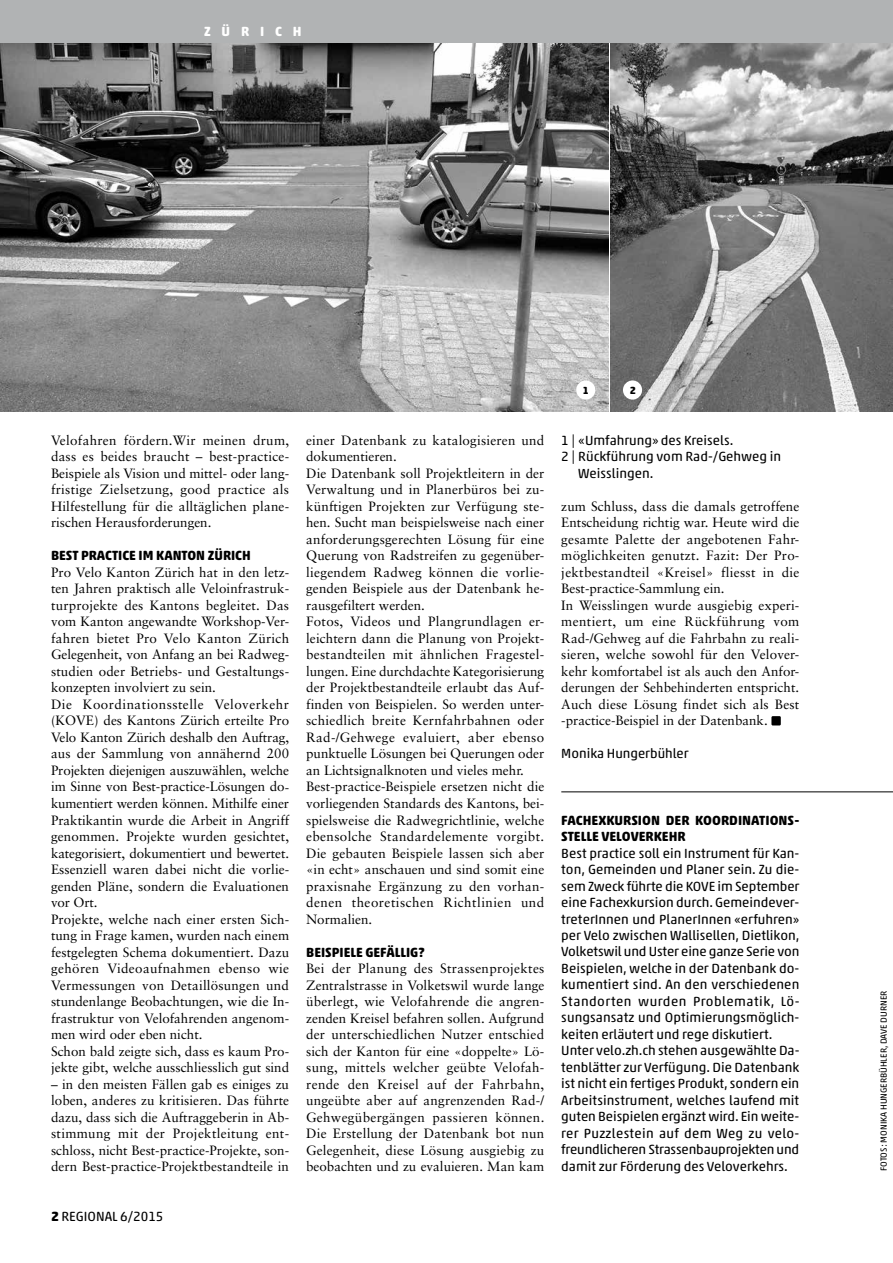
<style>
.page{position:relative;width:893px;height:1263px;background:#fff}
.page>*{position:absolute;margin:0;border:0;box-sizing:border-box;transform-origin:0 0}
.t1{font:13.5px/16.5px "Sabon";letter-spacing:.005em;color:#000;text-align:justify}
.t2{font:13.5px/16.5px "Akko Rounded Pro";color:#000}
.t3{font:700 13.5px/16.5px "Akko Rounded Pro";color:#000}
.t4{font:700 13.5px "Akko Rounded Pro";letter-spacing:.8em;color:#fff}
.t5{font:700 10.5px "Akko Rounded Pro";color:#000}
.t6{font:9px "Akko Rounded Pro";color:#000}
.s1{font-weight:700}
</style>
<div class="page">
<img style="left:0;top:43px;width:608px;height:369px">
<img style="left:610px;top:43px;width:283px;height:369px">
<hr style="left:561px;top:791px;width:332px;height:1px;background:#000">
<div style="left:623px;top:380px;width:19px;height:20px;background:#fff;border-radius:50%"></div>
<div style="left:771px;top:716px;width:10px;height:9px;background:#000"></div>
<div style="left:0;top:0;width:893px;height:43px;background:#b1b3b4"></div>
<div style="left:576px;top:380px;width:19px;height:20px;background:#fff;border-radius:50%"></div>
<p class="t4" style="left:204px;top:23px;width:99px">ZÜRICH</p>
<p class="t1" style="left:51px;top:432px;width:240px">Velofahren fördern.Wir meinen drum, dass es beides braucht – best-practice-Beispiele als Vision und mittel- oder lang&shy;fristige Zielsetzung, good practice als Hilfestellung für die alltäglichen plane&shy;rischen Herausforderungen.</p>
<p class="t3" style="left:51px;top:547px;width:201px">BEST PRACTICE IM KANTON ZÜRICH</p>
<p class="t1" style="left:51px;top:564px;width:240px;text-align:left">Pro Velo Kanton Zürich hat in den letz&shy;ten Jahren praktisch alle Veloinfrastruk&shy;turprojekte des Kantons begleitet. Das vom Kanton angewandte Workshop-Ver&shy;fahren bietet Pro Velo Kanton Zürich Gelegenheit, von Anfang an bei Radweg&shy;studien oder Betriebs- und Gestaltungs&shy;konzepten involviert zu sein.<br>Die Koordinationsstelle Veloverkehr (KOVE) des Kantons Zürich erteilte Pro Velo Kanton Zürich deshalb den Auftrag, aus der Sammlung von annähernd 200<br>Projekten diejenigen auszuwählen, welche im Sinne von Best-practice-Lösungen do&shy;kumentiert werden können. Mithilfe einer Praktikantin wurde die Arbeit in Angriff genommen. Projekte wurden gesichtet, kategorisiert, dokumentiert und bewertet.<br>Essenziell waren dabei nicht die vorlie&shy;genden Pläne, sondern die Evaluationen vor Ort.<br>Projekte, welche nach einer ersten Sich&shy;tung in Frage kamen, wurden nach einem festgelegten Schema dokumentiert. Dazu gehören Videoaufnahmen ebenso wie Vermessungen von Detaillösungen und stundenlange Beobachtungen, wie die In&shy;frastruktur von Velofahrenden angenom&shy;men wird oder eben nicht.<br>Schon bald zeigte sich, dass es kaum Pro&shy;jekte gibt, welche ausschliesslich gut sind</p>
<p class="t1" style="left:51px;top:1075px;width:240px">– in den meisten Fällen gab es einiges zu loben, anderes zu kritisieren. Das führte dazu, dass sich die Auftraggeberin in Ab&shy;stimmung mit der Projektleitung ent&shy;schloss, nicht Best-practice-Projekte, son&shy;dern Best-practice-Projektbestandteile in</p>
<p class="t2" style="left:51px;top:1207px;width:114px"><span class="s1">2</span> REGIONAL 6/2015</p>
<p class="t1" style="left:306px;top:432px;width:240px;text-align:left">einer Datenbank zu katalogisieren und dokumentieren.<br>Die Datenbank soll Projektleitern in der Verwaltung und in Planerbüros bei zu&shy;künftigen Projekten zur Verfügung ste&shy;hen. Sucht man beispielsweise nach einer anforderungsgerechten Lösung für eine Querung von Radstreifen zu gegenüber&shy;liegendem Radweg können die vorlie&shy;genden Beispiele aus der Datenbank he&shy;rausgefiltert werden.<br>Fotos, Videos und Plangrundlagen er&shy;leichtern dann die Planung von Projekt&shy;bestandteilen mit ähnlichen Fragestel&shy;lungen. Eine durchdachte Kategorisierung der Projektbestandteile erlaubt das Auf&shy;finden von Beispielen. So werden unter&shy;schiedlich breite Kernfahrbahnen oder Rad-/Gehwege evaluiert, aber ebenso punktuelle Lösungen bei Querungen oder an Lichtsignalknoten und vieles mehr.<br>Best-practice-Beispiele ersetzen nicht die vorliegenden Standards des Kantons, bei&shy;spielsweise die Radwegrichtlinie, welche ebensolche Standardelemente vorgibt.<br>Die gebauten Beispiele lassen sich aber «in echt» anschauen und sind somit eine praxisnahe Ergänzung zu den vorhan&shy;denen theoretischen Richtlinien und Normalien.</p>
<p class="t3" style="left:306px;top:943px;width:120px">BEISPIELE GEFÄLLIG?</p>
<p class="t1" style="left:306px;top:960px;width:240px">Bei der Planung des Strassenprojektes Zentralstrasse in Volketswil wurde lange überlegt, wie Velofahrende die angren&shy;zenden Kreisel befahren sollen. Aufgrund der unterschiedlichen Nutzer entschied sich der Kanton für eine «doppelte» Lö&shy;sung, mittels welcher geübte Velofah&shy;rende den Kreisel auf der Fahrbahn, ungeübte aber auf angrenzenden Rad-/ Gehwegübergängen passieren können.<br>Die Erstellung der Datenbank bot nun Gelegenheit, diese Lösung ausgiebig zu beobachten und zu evaluieren. Man kam</p>
<p class="t5" style="left:583px;top:383px;width:8px">1</p>
<p class="t5" style="left:630px;top:383px;width:8px">2</p>
<p class="t2" style="left:561px;top:432px;width:174px">1 | «Umfahrung» des Kreisels.</p>
<p class="t2" style="left:561px;top:448px;width:221px">2 | Rückführung vom Rad-/Gehweg in</p>
<p class="t2" style="left:578px;top:465px;width:76px">Weisslingen.</p>
<p class="t1" style="left:561px;top:498px;width:240px;text-align:left">zum Schluss, dass die damals getroffene Entscheidung richtig war. Heute wird die gesamte Palette der angebotenen Fahr&shy;möglichkeiten genutzt. Fazit: Der Pro&shy;jektbestandteil «Kreisel» fliesst in die Best-practice-Sammlung ein.<br>In Weisslingen wurde ausgiebig experi&shy;mentiert, um eine Rückführung vom Rad-/Gehweg auf die Fahrbahn zu reali&shy;sieren, welche sowohl für den Velover&shy;kehr komfortabel ist als auch den Anfor&shy;derungen der Sehbehinderten entspricht.<br>Auch diese Lösung findet sich als Best -practice-Beispiel in der Datenbank.</p>
<p class="t2" style="left:561px;top:745px;width:129px">Monika Hungerbühler</p>
<p class="t3" style="left:561px;top:811px;width:240px">FACHEXKURSION DER KOORDINATIONS-<br>STELLE VELOVERKEHR</p>
<p class="t2" style="left:561px;top:844px;width:240px">Best practice soll ein Instrument für Kan&shy;ton, Gemeinden und Planer sein. Zu die&shy;sem Zweck führte die KOVE im September eine Fachexkursion durch. Gemeindever&shy;treterInnen und PlanerInnen «erfuhren» per Velo zwischen Wallisellen, Dietlikon, Volketswil und Uster eine ganze Serie von Beispielen, welche in der Datenbank do&shy;kumentiert sind. An den verschiedenen Standorten wurden Problematik, Lö&shy;sungsansatz und Optimierungsmöglich&shy;keiten erläutert und rege diskutiert.<br>Unter velo.zh.ch stehen ausgewählte Da&shy;tenblätter zur Verfügung. Die Datenbank ist nicht ein fertiges Produkt, sondern ein Arbeitsinstrument, welches laufend mit guten Beispielen ergänzt wird. Ein weite&shy;rer Puzzlestein auf dem Weg zu velo&shy;freundlicheren Strassenbauprojekten und damit zur Förderung des Veloverkehrs.</p>
<p class="t6" style="left:878px;top:1171px;width:182px;rotate:-90deg">FOTOS: MONIKA HUNGERBÜHLER, DAVE DURNER</p>
</div>
